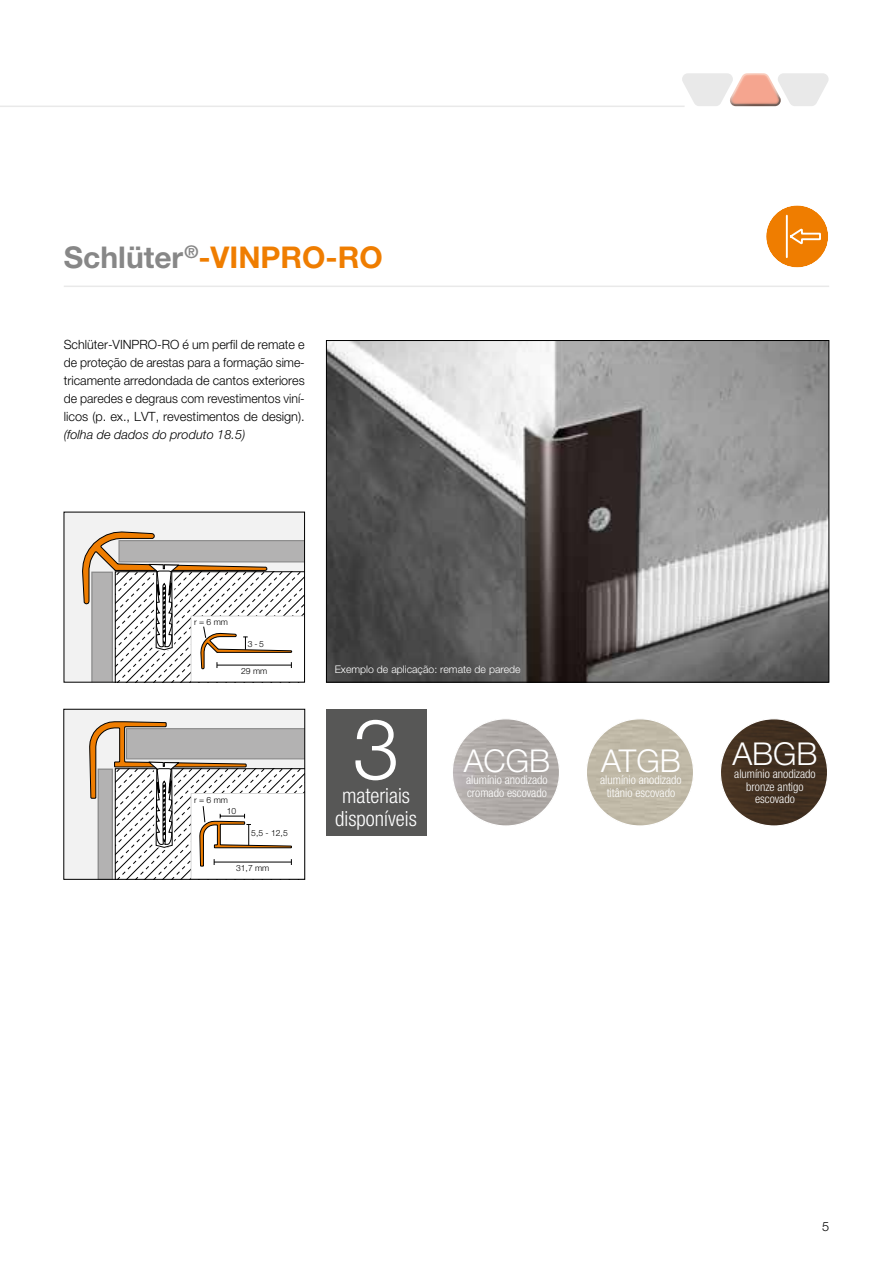
<style>
.page{position:relative;width:893px;height:1263px;background:#fff}
.page>*{position:absolute;margin:0;border:0;box-sizing:border-box;transform-origin:0 0}
.t1{font:300 84px "Helvetica Neue LT Pro";color:#fff}
.headline_12pt_orange{font:300 31.5px "Helvetica Neue LT Pro";color:#fff}
.Produktbeschreibung{font:700 30px "Helvetica Neue LT Pro";color:#ef7d00}
.t2{font:300 condensed 21px "Helvetica Neue LT Pro";color:#fff}
.Produktbeschreibung-2{font:300 12.75px/18px "Helvetica Neue LT Pro";color:#000;text-align:justify}
.headline_12pt_orange-2{font:300 condensed 12px/12.8px "Helvetica Neue LT Pro";color:#fff;text-align:center}
.Produktbeschreibung-3{font:300 10.5px "Helvetica Neue LT Pro";color:#fff}
.t3{font:300 8.55px/10.5px "Helvetica Neue LTW1 G";color:#000}
.s1{color:#878787}
.s2{font-style:italic}
</style>
<div class="page">
<hr style="left:0;top:106px;width:685px;height:1px;background:#e9e9e9">
<img style="left:328px;top:342px;width:499px;height:338px">
<div style="left:766px;top:205px;width:62px;height:63px;background:#ef7d00;border-radius:50%"></div>
<svg style="left:791px;top:228px;width:30px;height:17px"></svg>
<hr style="left:786px;top:216px;width:2px;height:41px;background:#fff">
<div style="left:765px;top:205px;width:64px;height:63px;border:1px solid #fff;border-radius:50%"></div>
<div style="left:64px;top:512px;width:241px;height:170px;background:#f2f2f2"></div>
<svg style="left:82px;top:531px;width:221px;height:149px"></svg>
<div style="left:64px;top:709px;width:241px;height:170px;background:#f2f2f2"></div>
<svg style="left:89px;top:721px;width:214px;height:156px"></svg>
<div style="left:64px;top:709px;width:241px;height:170px;border:1px solid #000"></div>
<svg style="left:682px;top:73px;width:147px;height:33px"></svg>
<img style="left:452px;top:719px;width:108px;height:107px;border-radius:54px">
<img style="left:586px;top:719px;width:108px;height:107px;border-radius:54px">
<img style="left:720px;top:719px;width:108px;height:107px;border-radius:54px">
<hr style="left:64px;top:286px;width:765px;height:1px;background:#e9e9e9">
<div style="left:326px;top:709px;width:100px;height:126px;background:#575756"></div>
<p class="Produktbeschreibung" style="left:64px;top:239px;width:321px"><span class="s1">Schlüter</span><sup>®</sup>-VINPRO-RO</p>
<p class="Produktbeschreibung-2" style="left:64px;top:335px;width:242px">Schlüter-VINPRO-RO é um perfil de remate e de proteção de arestas para a formação sime&shy;tricamente arredondada de cantos exteriores de paredes e degraus com revestimentos viní&shy;licos (p. ex., LVT, revestimentos de design). <span class="s2">(folha de dados do produto 18.5)</span></p>
<p class="t3" style="left:194px;top:617px;width:36px">r = 6 mm</p>
<p class="t3" style="left:248px;top:638px;width:18px">3-5</p>
<p class="t3" style="left:241px;top:665px;width:28px">29 mm</p>
<p class="t3" style="left:227px;top:795px;width:11px;text-indent:-33px">r = 6 mm<br>10</p>
<p class="t3" style="left:251px;top:828px;width:38px">5,5 - 12,5</p>
<p class="t3" style="left:236px;top:862px;width:35px">31,7 mm</p>
<p class="Produktbeschreibung-3" style="left:335px;top:663px;width:187px">Exemplo de aplicação: remate de parede</p>
<p class="t1" style="left:353px;top:698px;width:48px">3</p>
<p class="t2" style="left:342px;top:783px;width:70px">materiais</p>
<p class="t2" style="left:335px;top:807px;width:83px">disponíveis</p>
<p class="headline_12pt_orange" style="left:464px;top:741px;width:88px">ACGB</p>
<p class="headline_12pt_orange-2" style="left:466px;top:774px;width:83px;text-align:left">alumínio anodizado cromado escovado</p>
<p class="headline_12pt_orange" style="left:601px;top:741px;width:81px">ATGB</p>
<p class="headline_12pt_orange-2" style="left:600px;top:773px;width:83px">alumínio anodizado titânio escovado</p>
<p class="headline_12pt_orange" style="left:732px;top:735px;width:87px">ABGB</p>
<p class="headline_12pt_orange-2" style="left:734px;top:767px;width:83px">alumínio anodizado bronze antigo escovado</p>
<p class="Produktbeschreibung-2" style="left:822px;top:1217px;width:9px">5</p>
</div>
